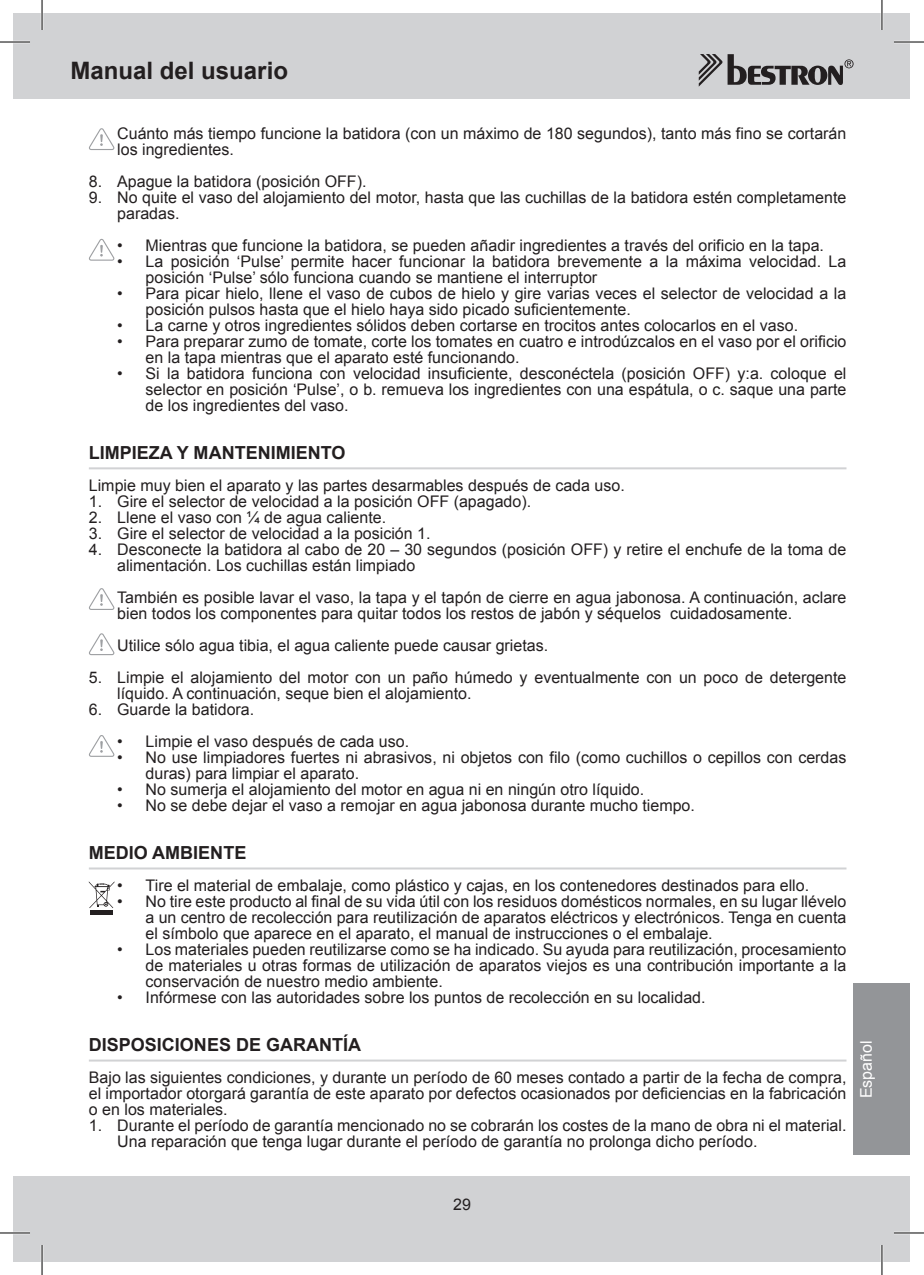
<style>
.page{position:relative;width:924px;height:1275px;background:#fff}
.page>*{position:absolute;margin:0;border:0;box-sizing:border-box;transform-origin:0 0}
.t1{font:700 24px "Arial";color:#231f20}
.t2{font:700 18px "Arial";color:#231f20}
.t3{font:16px/16px "Arial";color:#231f20}
.t4{font:16px "Arial";color:#fff}
</style>
<div class="page">
<div style="left:14px;top:14px;width:895px;height:85px;background:#d1d2d4"></div>
<div style="left:14px;top:1176px;width:895px;height:85px;background:#d1d2d4"></div>
<svg style="left:698px;top:54px;width:155px;height:33px"></svg>
<div style="left:853px;top:983px;width:56px;height:172px;background:#939598"></div>
<hr style="left:89px;top:467px;width:757px;height:2px;background:#d1d2d4">
<hr style="left:89px;top:867px;width:757px;height:2px;background:#d1d2d4">
<hr style="left:89px;top:1059px;width:757px;height:2px;background:#d1d2d4">
<svg style="left:89px;top:128px;width:25px;height:22px"></svg>
<svg style="left:89px;top:239px;width:25px;height:22px"></svg>
<svg style="left:89px;top:588px;width:25px;height:22px"></svg>
<svg style="left:89px;top:633px;width:25px;height:22px"></svg>
<svg style="left:89px;top:735px;width:25px;height:22px"></svg>
<div style="left:90px;top:910px;width:23px;height:5px;background:#231f20"></div>
<svg style="left:89px;top:881px;width:25px;height:27px"></svg>
<hr style="left:0;top:41px;width:30px;height:2px;background:#fff">
<hr style="left:893px;top:41px;width:30px;height:2px;background:#fff">
<hr style="left:0;top:1231px;width:30px;height:3px;background:#fff">
<hr style="left:893px;top:1231px;width:30px;height:3px;background:#fff">
<hr style="left:41px;top:0;width:2px;height:30px;background:#fff">
<hr style="left:41px;top:1245px;width:2px;height:30px;background:#fff">
<hr style="left:880px;top:0;width:2px;height:30px;background:#fff">
<hr style="left:880px;top:1245px;width:2px;height:30px;background:#fff">
<hr style="left:0;top:42px;width:30px;height:1px;background:#000">
<hr style="left:893px;top:42px;width:30px;height:1px;background:#000">
<hr style="left:0;top:1232px;width:30px;height:1px;background:#000">
<hr style="left:893px;top:1232px;width:30px;height:1px;background:#000">
<hr style="left:42px;top:0;width:1px;height:30px;background:#000">
<hr style="left:42px;top:1245px;width:1px;height:30px;background:#000">
<hr style="left:881px;top:0;width:1px;height:30px;background:#000">
<hr style="left:881px;top:1245px;width:1px;height:30px;background:#000">
<h1 class="t1" style="left:70px;top:62px;width:219px">MANUAL DEL USUARIO</h1>
<p class="t3" style="left:117px;top:125px;width:730px">Cuánto más tiempo funcione la batidora (con un máximo de 180 segundos), tanto más fino se cortarán los ingredientes.</p>
<p class="t3" style="left:89px;top:173px;width:279px">8. Apague la batidora (posición OFF).</p>
<p class="t3" style="left:117px;top:189px;width:730px;text-indent:-28px">9. No quite el vaso del alojamiento del motor, hasta que las cuchillas de la batidora estén completamente paradas.</p>
<p class="t3" style="left:117px;top:237px;width:708px">• Mientras que funcione la batidora, se pueden añadir ingredientes a través del orificio en la tapa.</p>
<p class="t3" style="left:145px;top:253px;width:702px;text-indent:-28px">• La posición ‘Pulse’ permite hacer funcionar la batidora brevemente a la máxima velocidad. La posición ‘Pulse’ sólo funciona cuando se mantiene el interruptor</p>
<p class="t3" style="left:145px;top:285px;width:702px;text-indent:-28px">• Para picar hielo, llene el vaso de cubos de hielo y gire varias veces el selector de velocidad a la posición pulsos hasta que el hielo haya sido picado suficientemente.</p>
<p class="t3" style="left:117px;top:317px;width:682px">• La carne y otros ingredientes sólidos deben cortarse en trocitos antes colocarlos en el vaso.</p>
<p class="t3" style="left:145px;top:333px;width:702px;text-indent:-28px">• Para preparar zumo de tomate, corte los tomates en cuatro e introdúzcalos en el vaso por el orificio en la tapa mientras que el aparato esté funcionando.</p>
<p class="t3" style="left:145px;top:365px;width:702px;text-align:justify;text-indent:-28px">• Si la batidora funciona con velocidad insuficiente, desconéctela (posición OFF) y:a. coloque el selector en posición ‘Pulse’, o b. remueva los ingredientes con una espátula, o c. saque una parte de los ingredientes del vaso.</p>
<p class="t2" style="left:89px;top:446px;width:258px">LIMPIEZA Y MANTENIMIENTO</p>
<p class="t3" style="left:89px;top:477px;width:537px">Limpie muy bien el aparato y las partes desarmables después de cada uso.</p>
<p class="t3" style="left:89px;top:493px;width:443px">1. Gire el selector de velocidad a la posición OFF (apagado).</p>
<p class="t3" style="left:89px;top:509px;width:299px">2. Llene el vaso con ¼ de agua caliente.</p>
<p class="t3" style="left:89px;top:525px;width:343px">3. Gire el selector de velocidad a la posición 1.</p>
<p class="t3" style="left:117px;top:541px;width:730px;text-indent:-28px">4. Desconecte la batidora al cabo de 20 – 30 segundos (posición OFF) y retire el enchufe de la toma de alimentación. Los cuchillas están limpiado</p>
<p class="t3" style="left:117px;top:589px;width:730px">También es posible lavar el vaso, la tapa y el tapón de cierre en agua jabonosa. A continuación, aclare bien todos los componentes para quitar todos los restos de jabón y séquelos cuidadosamente.</p>
<p class="t3" style="left:117px;top:637px;width:432px">Utilice sólo agua tibia, el agua caliente puede causar grietas.</p>
<p class="t3" style="left:117px;top:669px;width:730px;text-indent:-28px">5. Limpie el alojamiento del motor con un paño húmedo y eventualmente con un poco de detergente líquido. A continuación, seque bien el alojamiento.</p>
<p class="t3" style="left:89px;top:701px;width:167px">6. Guarde la batidora.</p>
<p class="t3" style="left:117px;top:733px;width:293px">• Limpie el vaso después de cada uso.</p>
<p class="t3" style="left:145px;top:749px;width:702px;text-indent:-28px">• No use limpiadores fuertes ni abrasivos, ni objetos con filo (como cuchillos o cepillos con cerdas duras) para limpiar el aparato.</p>
<p class="t3" style="left:117px;top:781px;width:528px">• No sumerja el alojamiento del motor en agua ni en ningún otro líquido.</p>
<p class="t3" style="left:117px;top:797px;width:579px">• No se debe dejar el vaso a remojar en agua jabonosa durante mucho tiempo.</p>
<p class="t2" style="left:89px;top:846px;width:159px">MEDIO AMBIENTE</p>
<p class="t3" style="left:117px;top:877px;width:693px">• Tire el material de embalaje, como plástico y cajas, en los contenedores destinados para ello.</p>
<p class="t3" style="left:145px;top:893px;width:702px;text-align:justify;text-indent:-28px">• No tire este producto al final de su vida útil con los residuos domésticos normales, en su lugar llévelo a un centro de recolección para reutilización de aparatos eléctricos y electrónicos. Tenga en cuenta el símbolo que aparece en el aparato, el manual de instrucciones o el embalaje.</p>
<p class="t3" style="left:145px;top:941px;width:702px;text-align:justify;text-indent:-28px">• Los materiales pueden reutilizarse como se ha indicado. Su ayuda para reutilización, procesamiento de materiales u otras formas de utilización de aparatos viejos es una contribución importante a la conservación de nuestro medio ambiente.</p>
<p class="t3" style="left:117px;top:989px;width:589px">• Infórmese con las autoridades sobre los puntos de recolección en su localidad.</p>
<p class="t2" style="left:89px;top:1038px;width:274px">DISPOSICIONES DE GARANTÍA</p>
<p class="t3" style="left:89px;top:1069px;width:758px;text-align:justify">Bajo las siguientes condiciones, y durante un período de 60 meses contado a partir de la fecha de compra, el importador otorgará garantía de este aparato por defectos ocasionados por deficiencias en la fabricación o en los materiales.</p>
<p class="t3" style="left:117px;top:1117px;width:730px;text-indent:-28px">1. Durante el período de garantía mencionado no se cobrarán los costes de la mano de obra ni el material.<br>Una reparación que tenga lugar durante el período de garantía no prolonga dicho período.</p>
<p class="t4" style="left:855px;top:1098px;width:59px;rotate:-90deg">Español</p>
<p class="t3" style="left:453px;top:1197px;width:19px">29</p>
</div>
